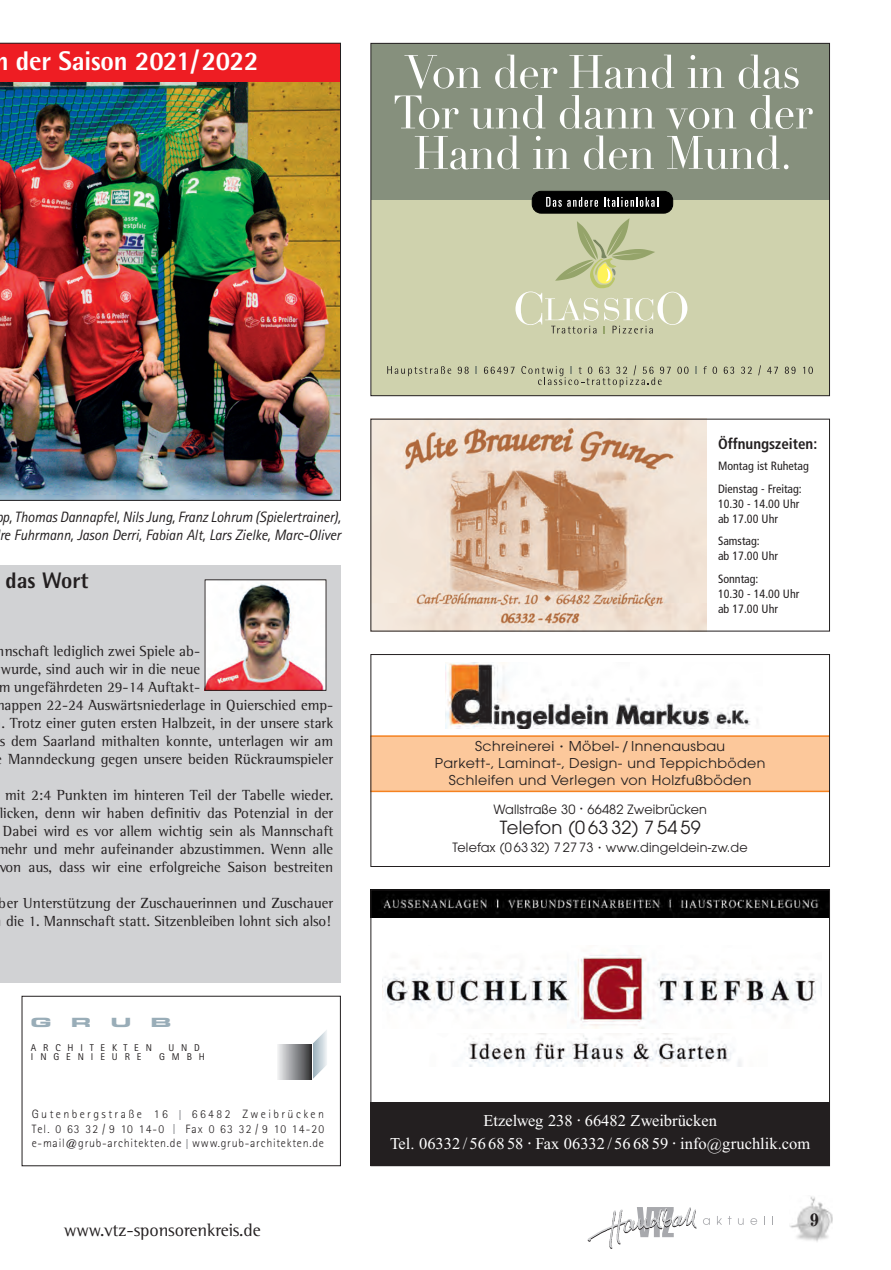
<style>
.page{position:relative;width:891px;height:1270px;background:#fff}
.page>*{position:absolute;margin:0;border:0;box-sizing:border-box;transform-origin:0 0}
.t1{font:800 27px "Rotis Semi Sans";letter-spacing:-.005em;color:#fff;scale:.96 1}
.t2{font:800 22.5px "Rotis Semi Sans";color:#231f20;scale:.96 1}
.t3{font:18px "Rotis Semi Serif";color:#231f20}
.t4{font:18px "Avant Garde";letter-spacing:.01em;color:#231f20}
.t5{font:700 condensed 18px "Century";color:#231f20}
.t6{font:16.5px/22.5px "Times New Roman";color:#fff;text-align:center}
.t7{font:15px/18px "Rotis Semi Serif";color:#231f20;text-align:center}
.t8{font:italic 15px/18px "Rotis Sans Serif";letter-spacing:-.01em;color:#231f20}
.t9{font:700 condensed 15px "Frutiger LT";color:#231f20}
.t10{font:13.5px/16.8px "Avant Garde";letter-spacing:.03em;color:#231f20;text-align:center;scale:1.05 1}
.t11{font:12.75px "Avant Garde";letter-spacing:.01em;color:#231f20}
.t12{font:12.75px "Eurostile Bold Extended Two";color:#99adb8;scale:1.57 1}
.t13{font:condensed 12px/15px "Frutiger LT";color:#231f20}
.t14{font:300 12px/14.5px "Rotis Sans Serif";letter-spacing:.06em;color:#231f20;text-align:right}
.t15{font:300 12px "Rotis Sans Serif";letter-spacing:.2em;color:#231f20}
.t16{font:300 12px "Rotis Sans Serif";letter-spacing:.095em;color:#231f20}
.t17{font:9.9px "Rotis Sans Serif";letter-spacing:.7em;color:#231f20}
.s1{font-size:6.75px}
</style>
<div class="page">
<img style="left:790px;top:1196px;width:42px;height:45px">
<img style="left:587px;top:1207px;width:110px;height:41px">
<svg style="left:703px;top:1218px;width:7px;height:6px"></svg>
<svg style="left:717px;top:1216px;width:5px;height:8px"></svg>
<svg style="left:738px;top:1218px;width:5px;height:6px"></svg>
<svg style="left:750px;top:1218px;width:7px;height:6px"></svg>
<div style="left:0;top:565px;width:341px;height:417px;background:#d1d2d4"></div>
<img style="left:372px;top:891px;width:456px;height:26px">
<div style="left:370px;top:1102px;width:460px;height:63px;background:#231f20"></div>
<img style="left:384px;top:952px;width:433px;height:76px">
<img style="left:468px;top:1033px;width:273px;height:33px">
<div style="left:370px;top:889px;width:460px;height:276px;border:1px solid #231f20"></div>
<div style="left:370px;top:736px;width:460px;height:55px;background:#fcc89b"></div>
<hr style="left:370px;top:735px;width:460px;height:1px;background:#f58220">
<hr style="left:370px;top:790px;width:460px;height:2px;background:#f58220">
<img style="left:446px;top:662px;width:305px;height:67px">
<div style="left:370px;top:654px;width:460px;height:212px;border:1px solid #231f20"></div>
<div style="left:22px;top:995px;width:319px;height:171px;border:1px solid #231f20"></div>
<svg style="left:173px;top:1110px;width:8px;height:23px"></svg>
<svg style="left:186px;top:1139px;width:2px;height:9px"></svg>
<hr style="left:311px;top:1044px;width:1px;height:35px;background:#000">
<div style="left:277px;top:1044px;width:34px;height:35px;background:linear-gradient(to right,#f2f3f6,#3e3e41)"></div>
<svg style="left:313px;top:1030px;width:14px;height:49px"></svg>
<img style="left:372px;top:421px;width:334px;height:208px">
<div style="left:371px;top:199px;width:458px;height:196px;background:#cfd2ad"></div>
<svg style="left:515px;top:218px;width:172px;height:115px"></svg>
<div style="left:371px;top:44px;width:458px;height:155px;background:#86907d"></div>
<div style="left:532px;top:191px;width:140px;height:22px;background:#000;border-radius:9px"></div>
<div style="left:532px;top:191px;width:141px;height:23px;border:1px solid #000;border-radius:9px"></div>
<svg style="left:546px;top:197px;width:52px;height:10px"></svg>
<svg style="left:604px;top:197px;width:54px;height:10px"></svg>
<svg style="left:387px;top:366px;width:64px;height:10px"></svg>
<svg style="left:458px;top:366px;width:10px;height:8px"></svg>
<svg style="left:484px;top:366px;width:30px;height:8px"></svg>
<svg style="left:521px;top:365px;width:150px;height:22px"></svg>
<svg style="left:677px;top:366px;width:11px;height:8px"></svg>
<svg style="left:703px;top:366px;width:14px;height:8px"></svg>
<svg style="left:723px;top:366px;width:11px;height:8px"></svg>
<svg style="left:741px;top:366px;width:10px;height:8px"></svg>
<svg style="left:758px;top:365px;width:3px;height:10px"></svg>
<svg style="left:767px;top:367px;width:11px;height:7px"></svg>
<svg style="left:785px;top:366px;width:10px;height:8px"></svg>
<svg style="left:803px;top:366px;width:10px;height:8px"></svg>
<svg style="left:415px;top:135px;width:105px;height:34px"></svg>
<svg style="left:533px;top:136px;width:37px;height:33px"></svg>
<svg style="left:584px;top:135px;width:70px;height:34px"></svg>
<svg style="left:395px;top:95px;width:63px;height:34px"></svg>
<svg style="left:470px;top:95px;width:75px;height:34px"></svg>
<svg style="left:560px;top:95px;width:95px;height:34px"></svg>
<svg style="left:666px;top:95px;width:146px;height:74px"></svg>
<svg style="left:404px;top:55px;width:77px;height:34px"></svg>
<svg style="left:495px;top:55px;width:62px;height:34px"></svg>
<svg style="left:569px;top:55px;width:105px;height:34px"></svg>
<svg style="left:687px;top:55px;width:37px;height:33px"></svg>
<svg style="left:738px;top:55px;width:60px;height:34px"></svg>
<img style="left:0;top:43px;width:341px;height:457px">
<img style="left:207px;top:581px;width:117px;height:107px">
<h1 class="t1" style="left:-6px;top:51px;width:276px">n der Saison 2021/2022</h1>
<p class="t8" style="left:-1px;top:509px;width:343px">p, Thomas Dannapfel, Nils Jung, Franz Lohrum (Spielertrainer), re Fuhrmann, Jason Derri, Fabian Alt, Lars Zielke, Marc-Oliver</p>
<h2 class="t2" style="left:6px;top:572px;width:88px">das Wort</h2>
<p class="t7" style="left:-3px;top:643px;width:205px">nnschaft lediglich zwei Spiele ab-</p>
<p class="t7" style="left:1px;top:661px;width:201px">wurde, sind auch wir in die neue</p>
<p class="t7" style="left:-2px;top:679px;width:203px">m ungefährdeten 29-14 Auftakt-</p>
<p class="t7" style="left:-4px;top:697px;width:338px">nappen 22-24 Auswärtsniederlage in Quierschied emp-</p>
<p class="t7" style="left:2px;top:715px;width:333px">. Trotz einer guten ersten Halbzeit, in der unsere stark</p>
<p class="t7" style="left:-1px;top:733px;width:335px">s dem Saarland mithalten konnte, unterlagen wir am</p>
<p class="t7" style="left:8px;top:751px;width:327px">Manndeckung gegen unsere beiden Rückraumspieler</p>
<p class="t7" style="left:-4px;top:787px;width:338px">mit 2:4 Punkten im hinteren Teil der Tabelle wieder. licken, denn wir haben definitiv das Potenzial in der Dabei wird es vor allem wichtig sein als Mannschaft mehr und mehr aufeinander abzustimmen. Wenn alle von aus, dass wir eine erfolgreiche Saison bestreiten</p>
<p class="t7" style="left:-1px;top:895px;width:336px">ber Unterstützung der Zuschauerinnen und Zuschauer die 1. Mannschaft statt. Sitzenbleiben lohnt sich also!</p>
<p class="t12" style="left:31px;top:1017px;width:15px">G</p>
<p class="t12" style="left:71px;top:1017px;width:15px">R</p>
<p class="t12" style="left:110px;top:1017px;width:15px">U</p>
<p class="t12" style="left:150px;top:1017px;width:15px">B</p>
<p class="t17" style="left:31px;top:1044px;width:122px">ARCHITEKTEN</p>
<p class="t17" style="left:168px;top:1044px;width:33px">UND</p>
<p class="t17" style="left:31px;top:1053px;width:112px">INGENIEURE</p>
<p class="t17" style="left:159px;top:1053px;width:47px">GMBH</p>
<p class="t15" style="left:32px;top:1110px;width:138px">Gutenbergstraße 16</p>
<p class="t15" style="left:192px;top:1110px;width:134px">66482 Zweibrü cken</p>
<p class="t16" style="left:32px;top:1124px;width:134px">Tel. 0 63 32 / 9 10 14-0</p>
<p class="t14" style="left:32px;top:1122px;width:294px">Fax 0 63 32 / 9 10 14-20<br>e-mail@grub-architekten.de www.grub-architekten.de</p>
<p class="t3" style="left:64px;top:1223px;width:198px">www.vtz-sponsorenkreis.de</p>
<p class="t9" style="left:718px;top:438px;width:101px">Öffnungszeiten:</p>
<p class="t13" style="left:718px;top:455px;width:92px;line-height:22.5px">Montag ist Ruhetag<br>Dienstag - Freitag:</p>
<p class="t13" style="left:718px;top:497px;width:83px">10.30 - 14.00 Uhr ab 17.00 Uhr</p>
<p class="t13" style="left:718px;top:534px;width:62px">Samstag:<br>ab 17.00 Uhr</p>
<p class="t13" style="left:718px;top:572px;width:83px">Sonntag:<br>10.30 - 14.00 Uhr ab 17.00 Uhr</p>
<p class="t10" style="left:435px;top:739px;width:316px">Schreinerei <span class="s1">•</span> Möbel- / Innenausbau<br>Parkett-, Laminat-, Design- und Teppichböden<br>Schleifen und Verlegen von Holzfußböden</p>
<p class="t11" style="left:493px;top:804px;width:215px">Wallstraße 30 <sup>•</sup> 66482 Zweibrücken</p>
<p class="t4" style="left:500px;top:821px;width:202px">Telefon (0 63 32) 7 54 59</p>
<p class="t11" style="left:452px;top:842px;width:297px">Telefax (0 63 32) 7 27 73 <sup>•</sup> www.dingeldein-zw.de</p>
<p class="t6" style="left:390px;top:1111px;width:422px">Etzelweg 238 <sup>•</sup> 66482 Zweibrücken<br>Tel. 06332 / 56 68 58 <sup>•</sup> Fax 06332 / 56 68 59 <sup>•</sup> info@gruchlik.com</p>
<p class="t5" style="left:810px;top:1213px;width:10px">9</p>
</div>
